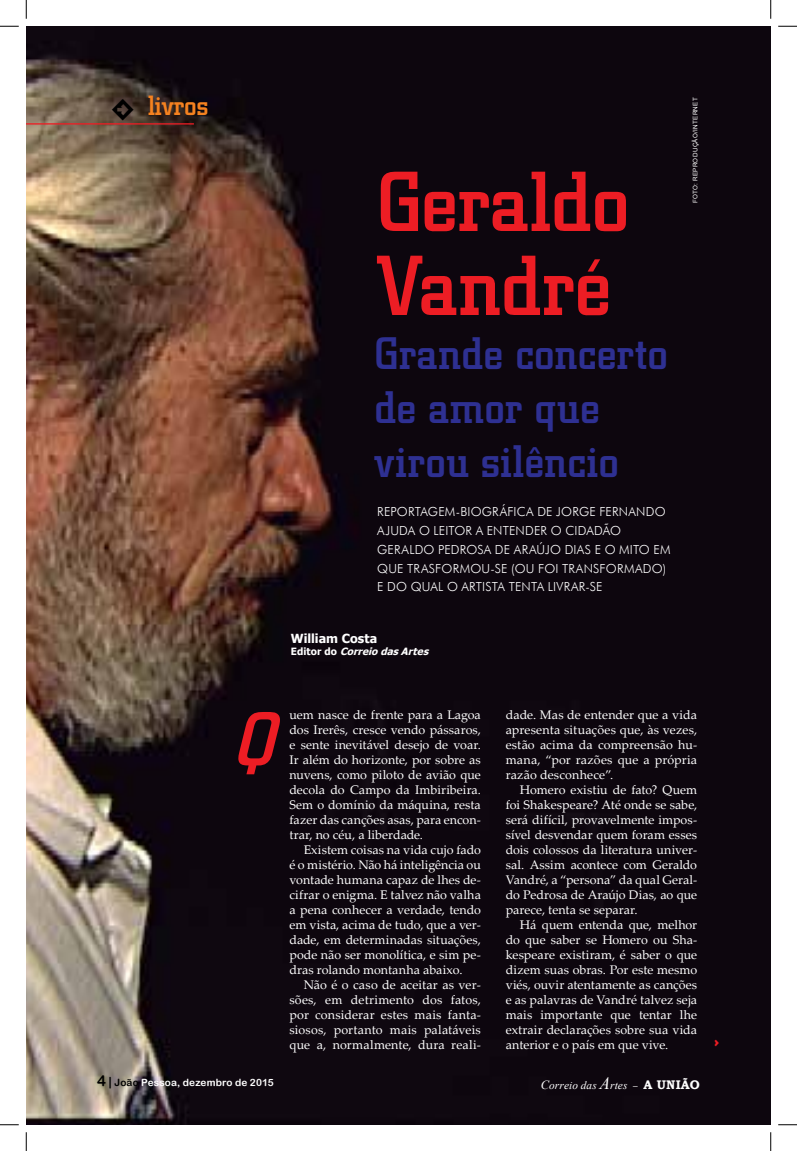
<style>
.page{position:relative;width:797px;height:1151px;background:#fff}
.page>*{position:absolute;margin:0;border:0;box-sizing:border-box;transform-origin:0 0}
.t1{font:500 84px/84px "City";letter-spacing:.005em;color:#ed1d24}
.t2{font:italic 500 75px "City";color:#ed1d24}
.t3{font:500 45px/54px "City";letter-spacing:.01em;color:#2e3092}
.t4{font:500 27.5px "City";color:#f58220}
.t5{font:12.5px/15px "Palatino Linotype";letter-spacing:.005em;color:#fff;text-align:justify}
.t6{font:300 12.5px/18.8px "Futura BT";letter-spacing:.015em;color:#fff}
.t7{font:700 12.5px "Tahoma";color:#fff}
.t8{font:12.5px "Mini Pics Directional AA";color:#ed1d24}
.t9{font:italic 11.25px "Times New Roman";letter-spacing:.01em;color:#fff}
.t10{font:10px "Arial Rounded MT Bold";letter-spacing:.01em;color:#fff}
.t11{font:italic 700 10px "Tahoma";color:#fff}
.t12{font:6.25px "Arial";letter-spacing:.06em;color:#fff}
.s1{font-style:normal}
.s2{font-size:15px;color:#000}
.s3{font-size:12.5px;color:#000}
.s4{color:#000}
.s5{font-size:12.5px}
.s6{font-size:17.5px}
.s7{font-family:"Minion Pro";font-style:normal}
.s8{font-family:"Bookman Old Style";font-weight:700;font-style:normal;font-size:12.5px}
</style>
<div class="page">
<img style="left:26px;top:26px;width:744px;height:1099px">
<hr style="left:26px;top:123px;width:168px;height:2px;background:#ed1d24">
<svg style="left:0;top:25px;width:19px;height:2px"></svg>
<svg style="left:778px;top:25px;width:19px;height:2px"></svg>
<svg style="left:0;top:1124px;width:19px;height:1px"></svg>
<svg style="left:778px;top:1124px;width:19px;height:1px"></svg>
<svg style="left:25px;top:0;width:2px;height:19px"></svg>
<svg style="left:25px;top:1132px;width:2px;height:19px"></svg>
<svg style="left:770px;top:0;width:1px;height:19px"></svg>
<svg style="left:770px;top:1132px;width:1px;height:19px"></svg>
<h3 class="t4" style="left:111px;top:91px;width:98px"><sub>6</sub> livros</h3>
<h1 class="t1" style="left:377px;top:162px;width:254px">Geraldo<br>Vandré</h1>
<h3 class="t3" style="left:374px;top:328px;width:295px">Grande concerto de amor que virou silêncio</h3>
<p class="t6" style="left:377px;top:503px;width:295px">REPORTAGEM-BIOGRÁFICA DE JORGE FERNANDO AJUDA O LEITOR A ENTENDER O CIDADÃO GERALDO PEDROSA DE ARAÚJO DIAS E O MITO EM QUE TRASFORMOU</p>
<p class="t6" style="left:490px;top:559px;width:177px">-SE (OU FOI TRANSFORMADO)</p>
<p class="t6" style="left:377px;top:578px;width:92px">E DO QUAL O ARTISTA</p>
<p class="t6" style="left:508px;top:578px;width:95px">TENTA LIVRAR-SE</p>
<p class="t7" style="left:291px;top:629px;width:88px">William Costa</p>
<p class="t11" style="left:291px;top:644px;width:143px"><span class="s1">E d i t o r d o</span> CorreiodasArtes</p>
<p class="t12" style="left:691px;top:203px;width:107px;rotate:-90deg">Foto: reprodução/internet</p>
<h2 class="t2" style="left:234px;top:698px;width:42px">Q</h2>
<p class="t5" style="left:289px;top:707px;width:193px">uem nasce de frente para a Lagoa dos Irerês, cresce vendo pássaros, e sente inevitável desejo de voar.<br>Ir além do horizonte, por sobre as nuvens, como piloto de avião que decola do Campo da Imbiribeira.<br>Sem o domínio da máquina, resta fazer das canções asas, para encon&shy;trar, no céu, a liberdade.</p>
<p class="t5" style="left:289px;top:842px;width:193px;text-indent:14px">Existem coisas na vida cujo fado é o mistério. Não há inteligência ou vontade humana capaz de lhes de&shy;cifrar o enigma. E talvez não valha a pena conhecer a verdade, tendo em vista, acima de tudo, que a ver&shy;dade, em determinadas situações, pode não ser monolítica, e sim pe&shy;dras rolando montanha abaixo.</p>
<p class="t5" style="left:289px;top:977px;width:193px;text-indent:14px">Não é o caso de aceitar as ver&shy;sões, em detrimento dos fatos, por considerar estes mais fanta&shy;siosos, portanto mais palatáveis que a, normalmente, dura reali-</p>
<p class="t5" style="left:505px;top:707px;width:193px">dade. Mas de entender que a vida apresenta situações que, às vezes, estão acima da compreensão hu&shy;mana, “por razões que a própria razão desconhece”.</p>
<p class="t5" style="left:505px;top:782px;width:193px;text-indent:14px">Homero existiu de fato? Quem foi Shakespeare? Até onde se sabe, será difícil, provavelmente impos&shy;sível desvendar quem foram esses dois colossos da literatura univer&shy;sal. Assim acontece com Geraldo Vandré, a “persona” da qual Geral&shy;do Pedrosa de Araújo Dias, ao que parece, tenta se separar.</p>
<p class="t5" style="left:505px;top:917px;width:193px;text-indent:14px">Há quem entenda que, melhor do que saber se Homero ou Sha&shy;kespeare existiram, é saber o que dizem suas obras. Por este mesmo viés, ouvir atentamente as canções e as palavras de Vandré talvez seja mais importante que tentar lhe extrair declarações sobre sua vida anterior e o país em que vive.</p>
<p class="t10" style="left:97px;top:1076px;width:178px"><span class="s2">4</span> <span class="s3">|</span> <span class="s4">João</span> Pessoa, dezembro de 2015</p>
<p class="t9" style="left:540px;top:1078px;width:160px"><span class="s5">C</span>orreio das <span class="s6">A</span>rtes <span class="s7">–</span> <span class="s8">A UNIÃO</span></p>
<p class="t8" style="left:713px;top:1036px;width:8px">c</p>
</div>
